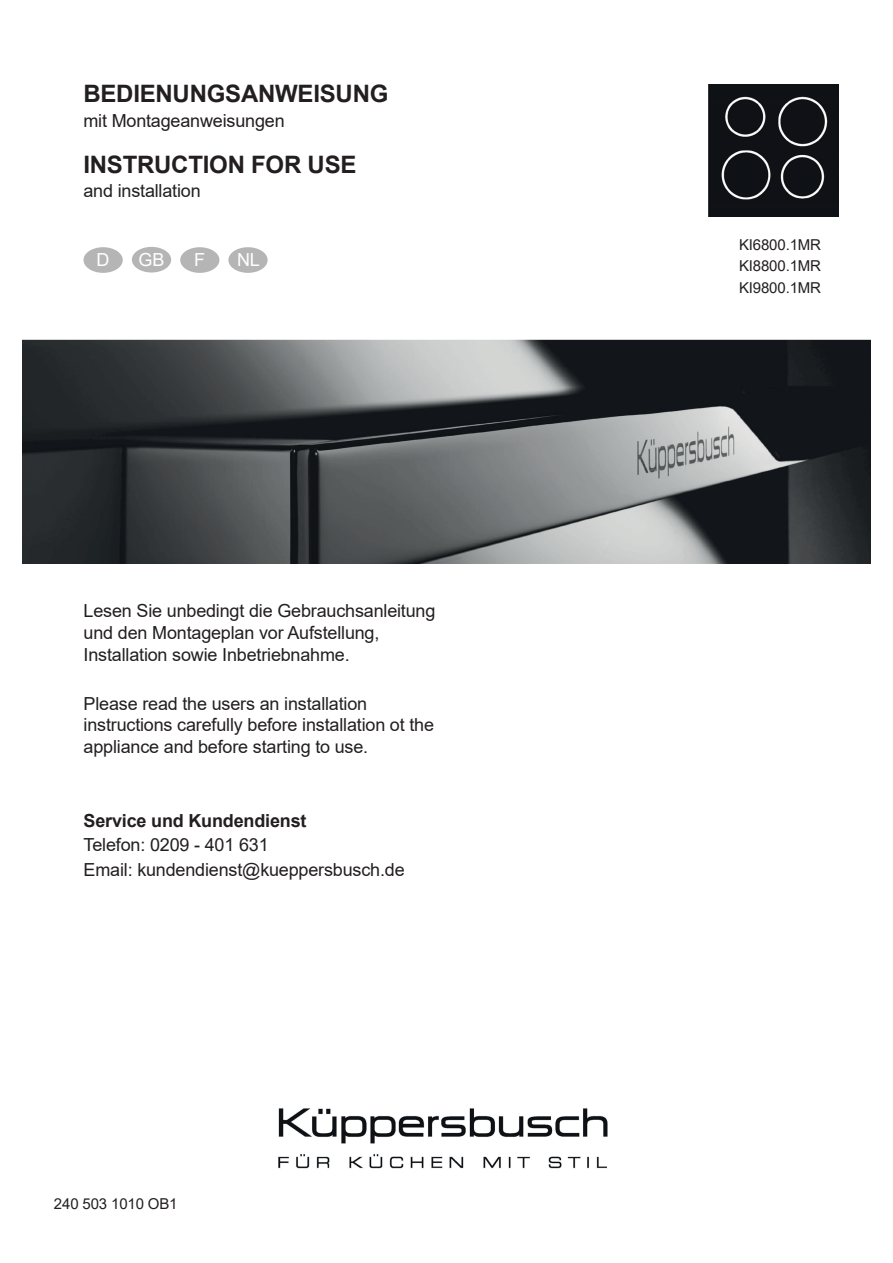
<style>
.page{position:relative;width:893px;height:1263px;background:#fff}
.page>*{position:absolute;margin:0;border:0;box-sizing:border-box;transform-origin:0 0}
.t1{font:700 24px "Arial";letter-spacing:-.01em;color:#231f20}
.t2{font:18px/21.6px "Arial";letter-spacing:-.01em;color:#231f20}
.t3{font:700 18px "Arial";letter-spacing:-.01em;color:#231f20}
.t4{font:18px "Arial";color:#fff}
.t5{font:15px/21px "Arial";letter-spacing:-.01em;color:#231f20;text-align:justify}
</style>
<div class="page">
<img style="left:708px;top:85px;width:131px;height:131px">
<img style="left:22px;top:340px;width:849px;height:223px">
<img style="left:278px;top:1108px;width:330px;height:61px">
<div style="left:132px;top:247px;width:39px;height:25px;background:#b6b5b5;border-radius:50%"></div>
<div style="left:83px;top:247px;width:40px;height:26px;background:#b6b5b5;border-radius:50%"></div>
<div style="left:180px;top:247px;width:39px;height:26px;background:#b6b5b5;border-radius:50%"></div>
<div style="left:228px;top:247px;width:40px;height:26px;background:#b6b5b5;border-radius:50%"></div>
<h1 class="t1" style="left:83px;top:77px;width:307px">BEDIENUNGSANWEISUNG</h1>
<p class="t2" style="left:83px;top:110px;width:203px">mit Montageanweisungen</p>
<h1 class="t1" style="left:83px;top:147px;width:275px">INSTRUCTION FOR USE</h1>
<p class="t2" style="left:83px;top:180px;width:119px">and installation</p>
<p class="t4" style="left:97px;top:247px;width:14px">D</p>
<p class="t4" style="left:139px;top:247px;width:27px">GB</p>
<p class="t4" style="left:194px;top:247px;width:12px">F</p>
<p class="t4" style="left:237px;top:247px;width:24px">NL</p>
<p class="t2" style="left:84px;top:600px;width:353px">Lesen Sie unbedingt die Gebrauchsanleitung und den Montageplan vor Aufstellung,<br>Installation sowie Inbetriebnahme.</p>
<p class="t2" style="left:84px;top:693px;width:352px">Please read the users an installation instructions carefully before installation ot the appliance and before starting to use.</p>
<p class="t3" style="left:84px;top:808px;width:224px">Service und Kundendienst</p>
<p class="t2" style="left:84px;top:833px;width:323px;line-height:24.6px">Telefon: 0209 - 401 631<br>Email: kundendienst@kueppersbusch.de</p>
<p class="t5" style="left:54px;top:1193px;width:125px">240 503 1010 OB1</p>
<p class="t5" style="left:739px;top:235px;width:84px">KI6800.1MR KI8800.1MR KI9800.1MR</p>
</div>
